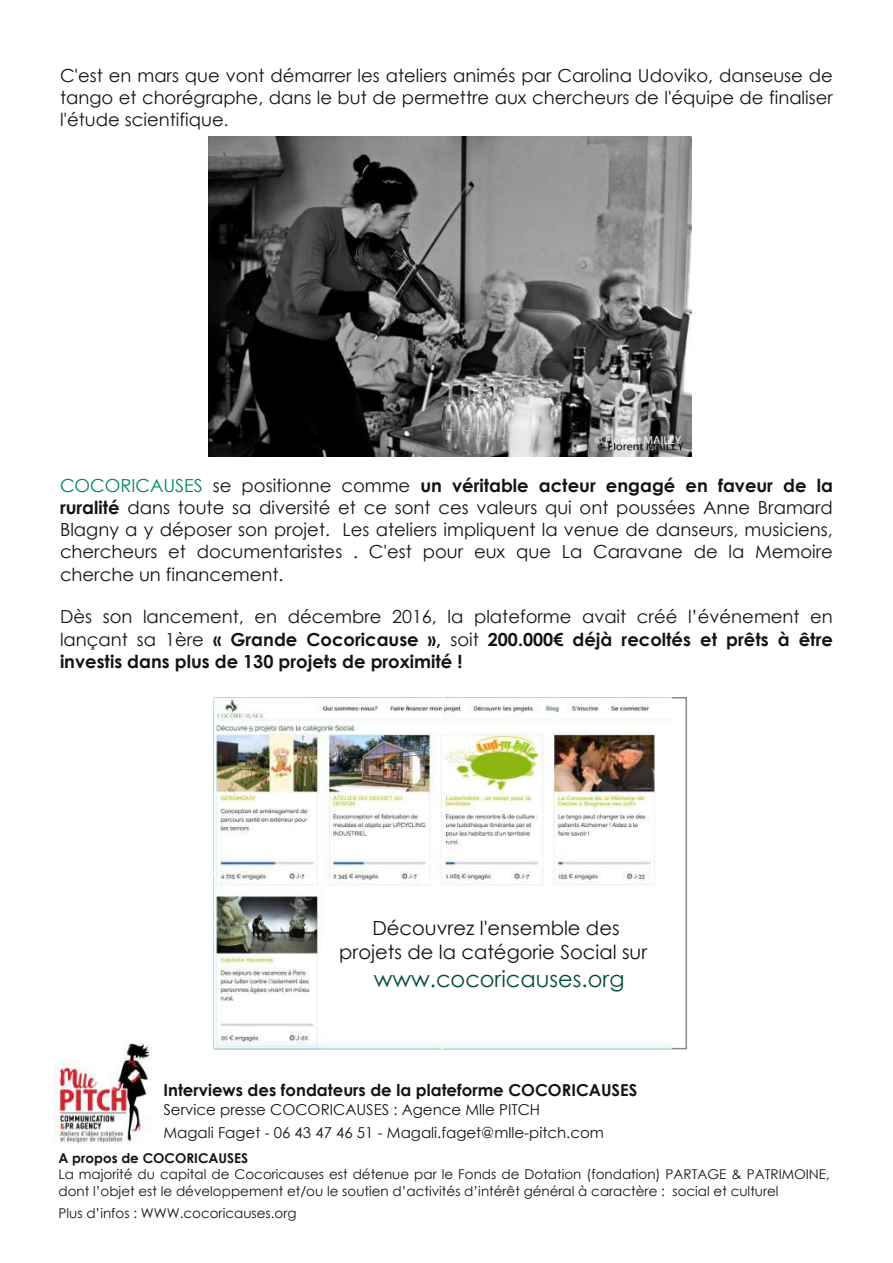
<style>
.page{position:relative;width:893px;height:1263px;background:#fff}
.page>*{position:absolute;margin:0;border:0;box-sizing:border-box;transform-origin:0 0}
.t1{font:22.5px "Century Gothic";color:#005032}
.t2{font:19.5px/23.9px "Century Gothic";color:#161413;text-align:center}
.t3{font:18px/22px "Century Gothic";color:#161413;text-align:justify}
.t4{font:700 18px/22.5px "Century Gothic";color:#161413;text-align:justify}
.t5{font:700 16.5px "Century Gothic";color:#161413}
.t6{font:15px/22.5px "Century Gothic";color:#161413}
.t7{font:13.5px/16.5px "Century Gothic";color:#161413}
.t8{font:700 13.5px "Century Gothic";color:#161413}
.s1{font-size:16.5px}
.s2{color:#018854}
.s3{font-weight:700}
.s4{font-weight:400}
</style>
<div class="page">
<img style="left:54px;top:1041px;width:98px;height:103px">
<img style="left:208px;top:136px;width:484px;height:320px">
<img style="left:216px;top:700px;width:456px;height:346px">
<p class="t3" style="left:60px;top:64px;width:774px">C'est en mars que vont démarrer les ateliers animés par Carolina Udoviko, danseuse de tango et chorégraphe, dans le but de permettre aux chercheurs de l'équipe de finaliser l'étude scientifique<span class="s1">.</span></p>
<p class="t3" style="left:60px;top:474px;width:774px"><span class="s2">COCORICAUSES</span> se positionne comme <span class="s3">un véritable acteur engagé en faveur de la ruralité</span> dans toute sa diversité et ce sont ces valeurs qui ont poussées Anne Bramard Blagny a y déposer son projet. Les ateliers impliquent la venue de danseurs, musiciens, chercheurs et documentaristes . C'est pour eux que La Caravane de la Memoire cherche un financement.</p>
<p class="t4" style="left:60px;top:605px;width:774px"><span class="s4">Dès son lancement, en décembre 2016, la plateforme avait créé l’événement en lançant sa 1ère</span> « Grande Cocoricause », <span class="s4">soit</span> 200.000€ déjà recoltés et prêts à être investis dans plus de 130 projets de proximité !</p>
<p class="t2" style="left:339px;top:915px;width:310px">Découvrez l'ensemble des projets de la catégorie Social sur</p>
<p class="t1" style="left:374px;top:964px;width:252px">www.cocoricauses.org</p>
<p class="t5" style="left:164px;top:1079px;width:475px">Interviews des fondateurs de la plateforme COCORICAUSES</p>
<p class="t6" style="left:163px;top:1098px;width:442px">Service presse COCORICAUSES : Agence Mlle PITCH<br>Magali Faget - 06 43 47 46 51 - Magali.faget@mlle-pitch.com</p>
<p class="t8" style="left:58px;top:1149px;width:191px">A propos de COCORICAUSES</p>
<p class="t7" style="left:59px;top:1165px;width:773px">La majorité du capital de Cocoricauses est détenue par le Fonds de Dotation (fondation) PARTAGE &amp; PATRIMOINE, dont l’objet est le développement et/ou le soutien d’activités d’intérêt général à caractère : social et culturel</p>
<p class="t7" style="left:59px;top:1205px;width:240px">Plus d’infos : WWW.cocoricauses.org</p>
</div>
